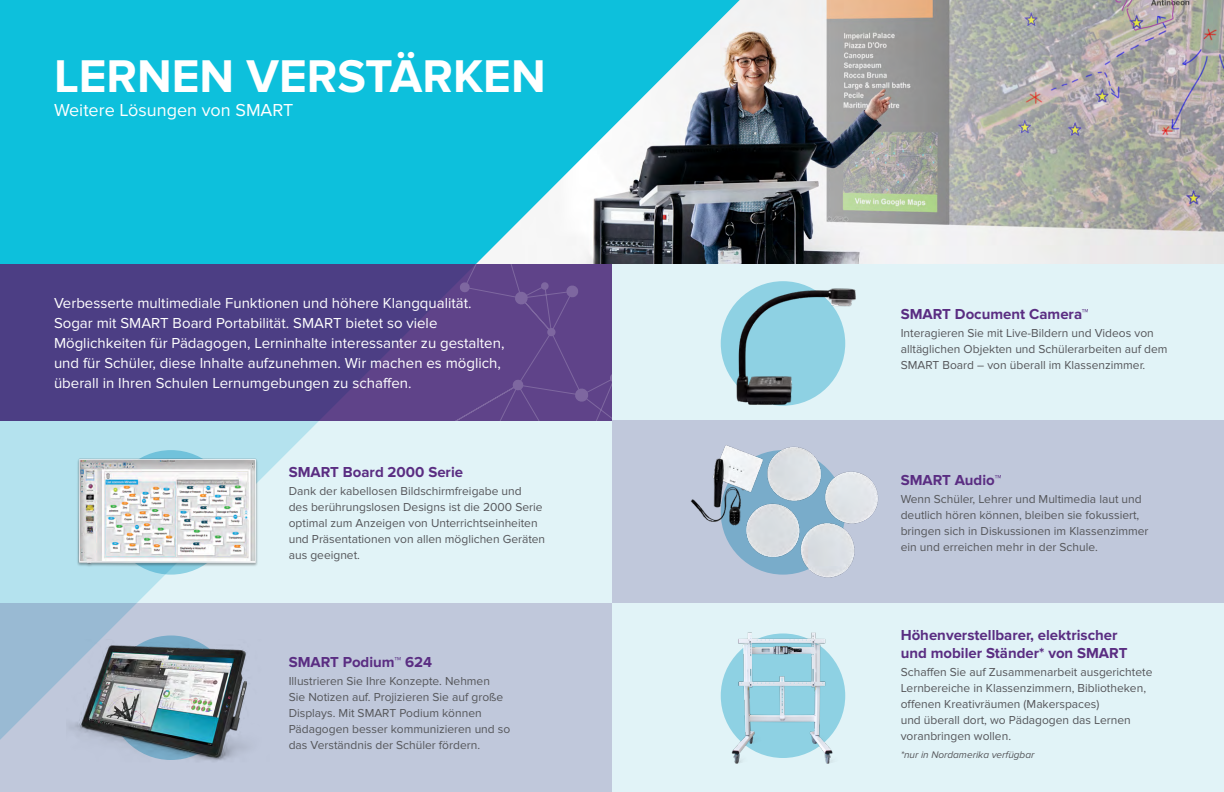
<style>
.page{position:relative;width:1224px;height:792px;background:#fff}
.page>*{position:absolute;margin:0;border:0;box-sizing:border-box;transform-origin:0 0}
.t1{font:700 47.6px "Proxima Nova";color:#fff}
.t2{font:18px "Proxima Nova";color:#fff}
.t3{font:15px/20px "Proxima Nova";color:#fff}
.t4{font:700 15px/18px "Proxima Nova";color:#5a2d82}
.t5{font:12px/16px "Proxima Nova";color:#55565a}
.t6{font:italic 10px "Proxima Nova";color:#55565a}
</style>
<div class="page">
<div style="left:0;top:264px;width:1224px;height:528px;background:#e1f3f7"></div>
<svg style="left:0;top:420px;width:476px;height:184px"></svg>
<div style="left:0;top:0;width:1224px;height:264px;background:#0dc0dc"></div>
<img style="left:476px;top:0;width:748px;height:264px">
<div style="left:0;top:264px;width:612px;height:156px;background:#4c3e84"></div>
<svg style="left:0;top:604px;width:612px;height:188px;background:#bcc6da"></svg>
<div style="left:612px;top:420px;width:612px;height:184px;background:#c0c8db"></div>
<img style="left:690px;top:445px;width:189px;height:133px">
<svg style="left:211px;top:264px;width:401px;height:157px"></svg>
<svg style="left:512px;top:379px;width:12px;height:12px"></svg>
<svg style="left:514px;top:291px;width:15px;height:14px"></svg>
<svg style="left:547px;top:327px;width:9px;height:10px"></svg>
<svg style="left:541px;top:282px;width:8px;height:8px"></svg>
<svg style="left:459px;top:282px;width:11px;height:11px"></svg>
<svg style="left:609px;top:373px;width:3px;height:10px"></svg>
<svg style="left:566px;top:285px;width:13px;height:13px"></svg>
<svg style="left:574px;top:388px;width:15px;height:15px"></svg>
<img style="left:67px;top:640px;width:202px;height:124px">
<img style="left:726px;top:281px;width:130px;height:125px">
<img style="left:73px;top:454px;width:190px;height:118px">
<div style="left:73px;top:454px;width:189px;height:107px;background:#000;opacity:.25"></div>
<img style="left:726px;top:632px;width:120px;height:132px">
<h1 class="t1" style="left:54px;top:48px;width:493px">LERNEN VERSTÄRKEN</h1>
<h2 class="t2" style="left:54px;top:99px;width:241px">Weitere Lösungen von SMART</h2>
<p class="t3" style="left:54px;top:293px;width:452px">Verbesserte multimediale Funktionen und höhere Klangqualität.<br>Sogar mit SMART Board Portabilität. SMART bietet so viele Möglichkeiten für Pädagogen, Lerninhalte interessanter zu gestalten, und für Schüler, diese Inhalte aufzunehmen. Wir machen es möglich, überall in Ihren Schulen Lernumgebungen zu schaffen.</p>
<p class="t4" style="left:289px;top:463px;width:176px">SMART Board 2000 Serie</p>
<p class="t5" style="left:289px;top:483px;width:258px">Dank der kabellosen Bildschirmfreigabe und<br>des berührungslosen Designs ist die 2000 Serie optimal zum Anzeigen von Unterrichtseinheiten und Präsentationen von allen möglichen Geräten aus geeignet.</p>
<p class="t4" style="left:289px;top:654px;width:145px">SMART Podium™ 624</p>
<p class="t5" style="left:289px;top:673px;width:223px">Illustrieren Sie Ihre Konzepte. Nehmen<br>Sie Notizen auf. Projizieren Sie auf große Displays. Mit SMART Podium können Pädagogen besser kommunizieren und so das Verständnis der Schüler fördern.</p>
<p class="t4" style="left:901px;top:305px;width:190px">SMART Document Camera™</p>
<p class="t5" style="left:901px;top:325px;width:268px">Interagieren Sie mit Live-Bildern und Videos von alltäglichen Objekten und Schülerarbeiten auf dem<br>SMART Board – von überall im Klassenzimmer.</p>
<p class="t4" style="left:901px;top:471px;width:102px">SMART Audio™</p>
<p class="t5" style="left:901px;top:491px;width:249px">Wenn Schüler, Lehrer und Multimedia laut und deutlich hören können, bleiben sie fokussiert, bringen sich in Diskussionen im Klassenzimmer ein und erreichen mehr in der Schule.</p>
<p class="t4" style="left:901px;top:627px;width:228px">Höhenverstellbarer, elektrischer und mobiler Ständer* von SMART</p>
<p class="t5" style="left:901px;top:664px;width:253px">Schaffen Sie auf Zusammenarbeit ausgerichtete Lernbereiche in Klassenzimmern, Bibliotheken, offenen Kreativräumen (Makerspaces)<br>und überall dort, wo Pädagogen das Lernen voranbringen wollen.</p>
<p class="t6" style="left:901px;top:749px;width:135px">*nur in Nordamerika verfügbar</p>
</div>
